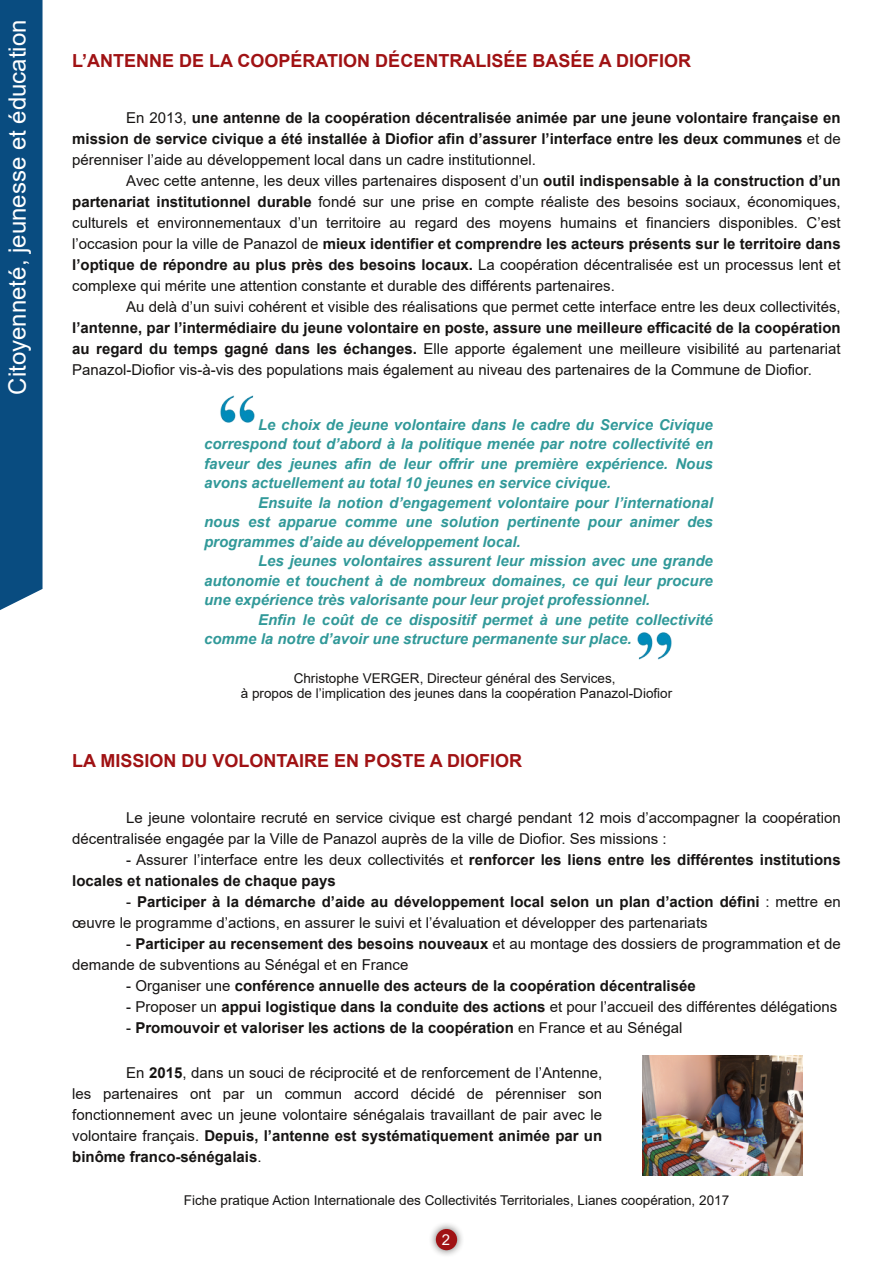
<style>
.page{position:relative;width:893px;height:1263px;background:#fff}
.page>*{position:absolute;margin:0;border:0;box-sizing:border-box;transform-origin:0 0}
.t1{font:24px "Arial";color:#fff}
.t2{font:700 18px "Arial";color:#a01214}
.t3{font:15px/21px "Arial";color:#161413;text-align:justify}
.t4{font:italic 700 15px/19.5px "Arial";color:#319999;text-align:justify}
.t5{font:700 15px/21px "Arial";color:#161413;text-align:justify}
.t6{font:15px "Arial";color:#fff}
.t7{font:13.5px/15px "Arial";color:#161413;text-align:center}
.s1{font-weight:400}
.s2{font-weight:700}
</style>
<div class="page">
<div style="left:0;top:0;width:43px;height:610px;background:#094c80"></div>
<img style="left:431px;top:1224px;width:31px;height:31px">
<div style="left:436px;top:1229px;width:21px;height:21px;background:#a01214;border-radius:50%"></div>
<img style="left:220px;top:396px;width:35px;height:26px">
<img style="left:637px;top:633px;width:35px;height:26px">
<img style="left:642px;top:1055px;width:161px;height:121px">
<h1 class="t1" style="left:4px;top:395px;width:376px;rotate:-90deg">Citoyenneté, jeunesse et éducation</h1>
<p class="t2" style="left:72px;top:51px;width:620px">L’ANTENNE DE LA COOPÉRATION DÉCENTRALISÉE BASÉE A DIOFIOR</p>
<p class="t5" style="left:72px;top:107px;width:770px;text-indent:54px"><span class="s1">En 2013,</span> une antenne de la coopération décentralisée animée par une jeune volontaire française en mission de service civique a été installée à Diofior afin d’assurer l’interface entre les deux communes <span class="s1">et de pérenniser l’aide au développement local dans un cadre institutionnel.</span></p>
<p class="t3" style="left:72px;top:170px;width:770px;text-indent:54px">Avec cette antenne, les deux villes partenaires disposent d’un <span class="s2">outil indispensable à la construction d’un partenariat institutionnel durable</span> fondé sur une prise en compte réaliste des besoins sociaux, économiques, culturels et environnementaux d’un territoire au regard des moyens humains et financiers disponibles. C’est l’occasion pour la ville de Panazol de <span class="s2">mieux identifier et comprendre les acteurs présents sur le territoire dans l’optique de répondre au plus près des besoins locaux.</span> La coopération décentralisée est un processus lent et complexe qui mérite une attention constante et durable des différents partenaires.</p>
<p class="t3" style="left:126px;top:296px;width:716px">Au delà d’un suivi cohérent et visible des réalisations que permet cette interface entre les deux collectivités,</p>
<p class="t3" style="left:72px;top:317px;width:770px"><span class="s2">l’antenne, par l’intermédiaire du jeune volontaire en poste, assure une meilleure efficacité de la coopération au regard du temps gagné dans les échanges.</span> Elle apporte également une meilleure visibilité au partenariat Panazol-Diofior vis-à-vis des populations mais également au niveau des partenaires de la Commune de Diofior.</p>
<p class="t4" style="left:204px;top:415px;width:510px;text-indent:54px">Le choix de jeune volontaire dans le cadre du Service Civique correspond tout d’abord à la politique menée par notre collectivité en faveur des jeunes afin de leur offrir une première expérience. Nous avons actuellement au total 10 jeunes en service civique.</p>
<p class="t4" style="left:204px;top:493px;width:510px;text-indent:54px">Ensuite la notion d’engagement volontaire pour l’international nous est apparue comme une solution pertinente pour animer des programmes d’aide au développement local.</p>
<p class="t4" style="left:204px;top:551px;width:510px;text-indent:54px">Les jeunes volontaires assurent leur mission avec une grande autonomie et touchent à de nombreux domaines, ce qui leur procure une expérience très valorisante pour leur projet professionnel.</p>
<p class="t4" style="left:204px;top:610px;width:510px;text-indent:54px">Enfin le coût de ce dispositif permet à une petite collectivité comme la notre d’avoir une structure permanente sur place.</p>
<p class="t7" style="left:241px;top:671px;width:433px">Christophe VERGER, Directeur général des Services,<br>à propos de l’implication des jeunes dans la coopération Panazol-Diofior</p>
<p class="t2" style="left:72px;top:751px;width:451px">LA MISSION DU VOLONTAIRE EN POSTE A DIOFIOR</p>
<p class="t3" style="left:72px;top:807px;width:770px;text-indent:54px">Le jeune volontaire recruté en service civique est chargé pendant 12 mois d’accompagner la coopération décentralisée engagée par la Ville de Panazol auprès de la ville de Diofior. Ses missions :</p>
<p class="t5" style="left:72px;top:849px;width:770px;text-indent:54px"><span class="s1">- Assurer l’interface entre les deux collectivités et</span> renforcer les liens entre les différentes institutions locales et nationales de chaque pays</p>
<p class="t3" style="left:72px;top:891px;width:770px;text-indent:54px">- <span class="s2">Participer à la démarche d’aide au développement local selon un plan d’action défini</span> : mettre en œuvre le programme d’actions, en assurer le suivi et l’évaluation et développer des partenariats</p>
<p class="t3" style="left:72px;top:933px;width:770px;text-indent:54px">- <span class="s2">Participer au recensement des besoins nouveaux</span> et au montage des dossiers de programmation et de demande de subventions au Sénégal et en France</p>
<p class="t5" style="left:126px;top:975px;width:571px"><span class="s1">- Organiser une</span> conférence annuelle des acteurs de la coopération décentralisée</p>
<p class="t3" style="left:126px;top:996px;width:712px">- Proposer un <span class="s2">appui logistique dans la conduite des actions</span> et pour l’accueil des différentes délégations</p>
<p class="t5" style="left:126px;top:1017px;width:558px"><span class="s1">-</span> Promouvoir et valoriser les actions de la coopération <span class="s1">en France et au Sénégal</span></p>
<p class="t3" style="left:72px;top:1063px;width:531px;text-indent:54px">En <span class="s2">2015</span>, dans un souci de réciprocité et de renforcement de l’Antenne, les partenaires ont par un commun accord décidé de pérenniser son fonctionnement avec un jeune volontaire sénégalais travaillant de pair avec le volontaire français. <span class="s2">Depuis, l’antenne est systématiquement animée par un binôme franco-sénégalais</span>.</p>
<p class="t7" style="left:184px;top:1192px;width:547px">Fiche pratique Action Internationale des Collectivités Territoriales, Lianes coopération, 2017</p>
<p class="t6" style="left:442px;top:1231px;width:10px">2</p>
</div>
